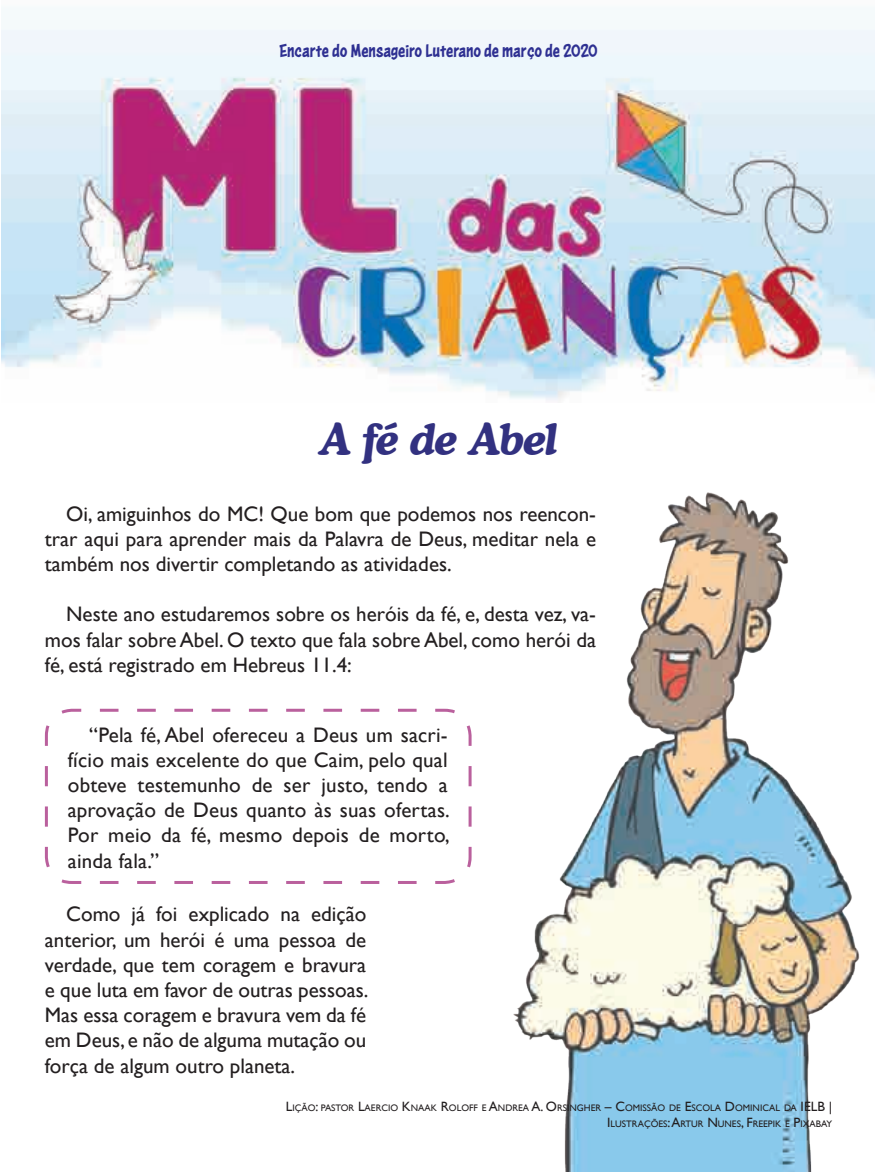
<style>
.page{position:relative;width:875px;height:1172px;background:#fff}
.page>*{position:absolute;margin:0;border:0;box-sizing:border-box;transform-origin:0 0}
.t1{font:italic 700 43.5px "Cooper BT";letter-spacing:-.045em;color:#323180}
.t2{font:21px/25.2px "Gill Sans";color:#231f20;text-align:justify}
.t3{font:19.5px "Astounder Squared LCBB";color:#2e3092}
.t4{font:9.45px/16.2px "Gill Sans";color:#231f20;text-align:right}
.s1{font-size:13.5px}
</style>
<div class="page">
<img style="left:1px;top:29px;width:873px;height:372px">
<svg style="left:44px;top:708px;width:426px;height:176px"></svg>
<img style="left:470px;top:492px;width:390px;height:680px">
<p class="t3" style="left:279px;top:40px;width:319px">Encarte do Mensageiro Luterano de março de 2020</p>
<h1 class="t1" style="left:319px;top:413px;width:240px">A fé de Abel</h1>
<p class="t2" style="left:45px;top:501px;width:552px;text-indent:21px">Oi, amiguinhos do MC! Que bom que podemos nos reencon&shy;trar aqui para aprender mais da Palavra de Deus, meditar nela e também nos divertir completando as atividades.</p>
<p class="t2" style="left:45px;top:602px;width:552px;text-indent:21px">Neste ano estudaremos sobre os heróis da fé, e, desta vez, va&shy;mos falar sobre Abel. O texto que fala sobre Abel, como herói da fé, está registrado em Hebreus 11.4:</p>
<p class="t2" style="left:68px;top:722px;width:383px;text-indent:21px">“Pela fé, Abel ofereceu a Deus um sacri&shy;fício mais excelente do que Caim, pelo qual obteve testemunho de ser justo, tendo a aprovação de Deus quanto às suas ofertas.<br>Por meio da fé, mesmo depois de morto, ainda fala.”</p>
<p class="t2" style="left:45px;top:902px;width:325px;text-indent:21px">Como já foi explicado na edição anterior, um herói é uma pessoa de verdade, que tem coragem e bravura e que luta em favor de outras pessoas.<br>Mas essa coragem e bravura vem da fé em Deus, e não de alguma mutação ou força de algum outro planeta.</p>
<p class="t4" style="left:286px;top:1099px;width:547px"><span class="s1">L</span>IÇÃO<span class="s1">:</span> PASTOR <span class="s1">L</span>AERCIO <span class="s1">K</span>NAAK <span class="s1">R</span>OLOFF E <span class="s1">A</span>NDREA <span class="s1">A. O</span>RSINGHER <span class="s1">– C</span>OMISSÃO DE <span class="s1">E</span>SCOLA <span class="s1">D</span>OMINICAL DA <span class="s1">IELB |<br>I</span>LUSTRAÇÕES<span class="s1">: A</span>RTUR <span class="s1">N</span>UNES<span class="s1">, F</span>REEPIK E <span class="s1">P</span>IXABAY</p>
</div>
